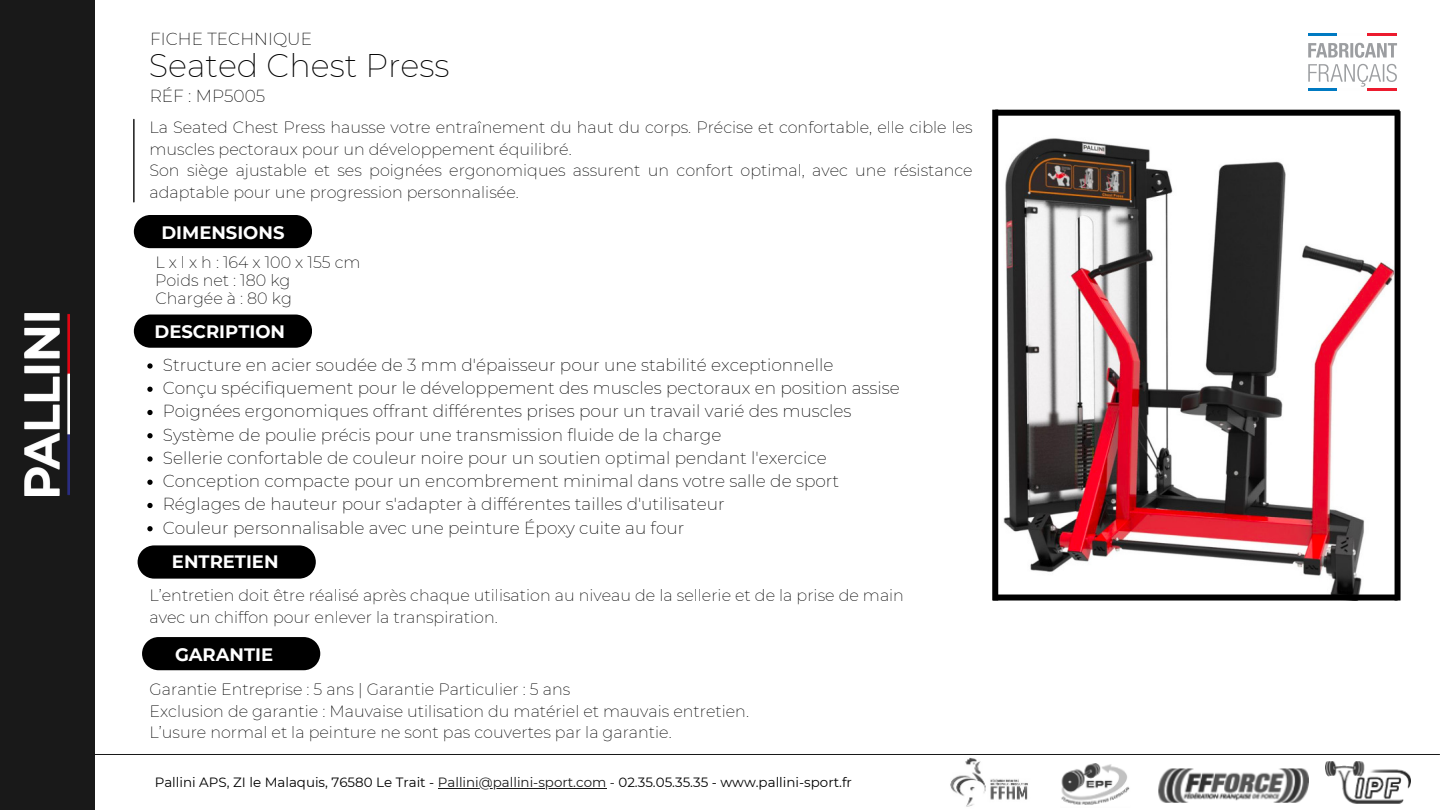
<style>
.page{position:relative;width:1440px;height:810px;background:#fff}
.page>*{position:absolute;margin:0;border:0;box-sizing:border-box;transform-origin:0 0}
.t1{font:200 32px "Montserrat";color:#000}
.t2{font:700 18px "Montserrat";color:#fff}
.t3{font:200 17px "Montserrat";color:#000}
.t4{font:200 16px/21.8px "Montserrat";color:#000}
.t5{font:200 16px "Montserrat";letter-spacing:.255em;color:#000}
.t6{font:13.4px "Montserrat";color:#000}
.s1{color:#191919}
</style>
<div class="page">
<img style="left:950px;top:757px;width:460px;height:50px">
<hr style="left:24px;top:754px;width:1416px;height:1px;background:#191919">
<div style="left:0;top:0;width:94px;height:810px;background:#191919"></div>
<img style="left:25px;top:314px;width:44px;height:182px">
<img style="left:998px;top:116px;width:397px;height:479px">
<div style="left:995px;top:110px;width:405px;height:6px;background:#000"></div>
<div style="left:992px;top:110px;width:6px;height:491px;background:#000"></div>
<div style="left:993px;top:595px;width:405px;height:6px;background:#000"></div>
<div style="left:1395px;top:111px;width:6px;height:490px;background:#000"></div>
<hr style="left:1308px;top:88px;width:29px;height:3px;background:#007ac2">
<hr style="left:1367px;top:88px;width:30px;height:3px;background:#ec1b2e">
<hr style="left:1308px;top:33px;width:29px;height:3px;background:#007ac2">
<hr style="left:1367px;top:33px;width:30px;height:3px;background:#ec1b2e">
<svg style="left:1308px;top:43px;width:89px;height:44px"></svg>
<div style="left:134px;top:215px;width:178px;height:33px;background:#000"></div>
<svg style="left:138px;top:545px;width:178px;height:34px;background:#0f0f0f"></svg>
<svg style="left:142px;top:637px;width:178px;height:33px;background:#0a0a0a"></svg>
<svg style="left:134px;top:315px;width:178px;height:33px;background:#0b0b0b"></svg>
<hr style="left:133px;top:120px;width:2px;height:82px;background:#191919">
<hr style="left:438px;top:788px;width:168px;height:1px;background:#191919">
<svg style="left:147px;top:363px;width:6px;height:6px"></svg>
<svg style="left:147px;top:387px;width:6px;height:5px"></svg>
<svg style="left:147px;top:410px;width:6px;height:5px"></svg>
<svg style="left:147px;top:433px;width:6px;height:5px"></svg>
<svg style="left:147px;top:456px;width:6px;height:6px"></svg>
<svg style="left:147px;top:480px;width:6px;height:5px"></svg>
<svg style="left:147px;top:503px;width:6px;height:5px"></svg>
<svg style="left:147px;top:526px;width:6px;height:5px"></svg>
<h3 class="t3" style="left:150px;top:28px;width:163px">FICHE TECHNIQUE</h3>
<h5 class="t1" style="left:149px;top:46px;width:302px">Seated Chest Press</h5>
<h5 class="t3" style="left:150px;top:86px;width:117px">RÉF : MP5005</h5>
<h2 class="t4" style="left:150px;top:116px;width:825px">La Seated Chest Press hausse votre entraînement du haut du corps. Précise et confortable, elle cible les muscles pectoraux pour un développement équilibré.<br>Son siège ajustable et ses poignées ergonomiques assurent un confort optimal, avec une résistance adaptable pour une progression personnalisée.</h2>
<h2 class="t2" style="left:161px;top:221px;width:125px">DIMENSIONS</h2>
<p class="t5" style="left:155px;top:253px;width:207px">Lxlxh:164x100x155cm</p>
<h2 class="t4" style="left:155px;top:269px;width:137px">Poids net : 180 kg</h2>
<h5 class="t4" style="left:155px;top:287px;width:138px">Chargée à : 80 kg</h5>
<p class="t2" style="left:155px;top:320px;width:132px">DESCRIPTION</p>
<p class="t3" style="left:163px;top:354px;width:672px">Structure en acier soudée de 3 mm d'épaisseur pour une stabilité exceptionnelle</p>
<p class="t3" style="left:163px;top:378px;width:739px">Conçu spécifiquement pour le développement des muscles pectoraux en position assise</p>
<p class="t3" style="left:163px;top:401px;width:690px">Poignées ergonomiques offrant différentes prises pour un travail varié des muscles</p>
<p class="t3" style="left:163px;top:424px;width:560px">Système de poulie précis pour une transmission fluide de la charge</p>
<p class="t3" style="left:163px;top:447px;width:666px">Sellerie confortable de couleur noire pour un soutien optimal pendant l'exercice</p>
<p class="t3" style="left:163px;top:471px;width:678px">Conception compacte pour un encombrement minimal dans votre salle de sport</p>
<h2 class="t3" style="left:163px;top:494px;width:563px">Réglages de hauteur pour s'adapter à différentes tailles d'utilisateur</h2>
<h5 class="t3" style="left:163px;top:517px;width:523px">Couleur personnalisable avec une peinture Époxy cuite au four</h5>
<h5 class="t2" style="left:172px;top:550px;width:108px">ENTRETIEN</h5>
<p class="t4" style="left:150px;top:585px;width:756px">L’entretien doit être réalisé après chaque utilisation au niveau de la sellerie et de la prise de main avec un chiffon pour enlever la transpiration.</p>
<h5 class="t2" style="left:175px;top:643px;width:100px">GARANTIE</h5>
<p class="t4" style="left:150px;top:678px;width:601px">Garantie Entreprise : 5 ans | Garantie Particulier : 5 ans<br>Exclusion de garantie : Mauvaise utilisation du matériel et mauvais entretien.<br>L’usure normal et la peinture ne sont pas couvertes par la garantie.</p>
<p class="t6" style="left:155px;top:774px;width:699px">Pallini APS, ZI le Malaquis, 76580 Le Trait - <span class="s1">Pallini@pallini-sport.com -</span> 02.35.05.35.35 - www.pallini-sport.fr</p>
</div>
